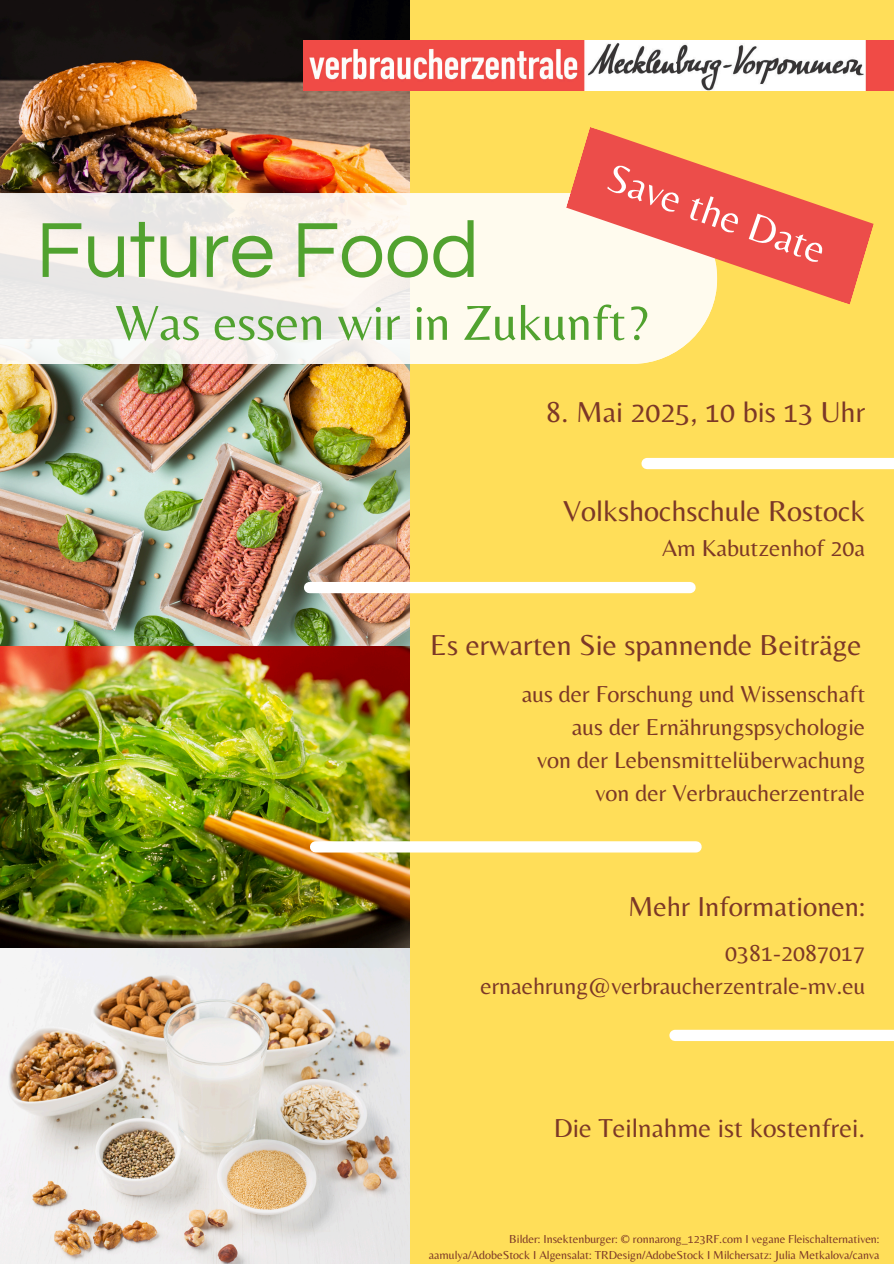
<style>
.page{position:relative;width:894px;height:1264px;background:#fff}
.page>*{position:absolute;margin:0;border:0;box-sizing:border-box;transform-origin:0 0}
.t1{font:81px "Questrial";color:#51a22f}
.t2{font:51px "Belleza";color:#51a22f}
.t3{font:40.5px "Belleza";color:#fff}
.t4{font:30px "Belleza";color:#7c3827}
.t5{font:28.5px "Belleza";color:#7c3827}
.t6{font:27px "Belleza";color:#7c3827}
.t7{font:24px/33px "Belleza";color:#7c3827;text-align:right}
.t8{font:12px/16px "Belleza";color:#7c3827;text-align:right}
</style>
<div class="page">
<div style="left:0;top:0;width:893px;height:1263px;background:#ffde59"></div>
<img style="left:0;top:0;width:409px;height:1263px">
<div style="left:309px;top:582px;width:381px;height:11px;background:#fff"></div>
<div style="left:647px;top:458px;width:246px;height:11px;background:#fff"></div>
<div style="left:674px;top:1029px;width:219px;height:12px;background:#fff"></div>
<img style="left:304px;top:41px;width:589px;height:49px">
<svg style="left:0;top:193px;width:714px;height:171px;background:#f7f2ea"></svg>
<div style="left:315px;top:841px;width:381px;height:11px;background:#fff"></div>
<svg style="left:566px;top:127px;width:307px;height:177px"></svg>
<p class="t3" style="left:616px;top:153px;width:230px;rotate:19deg">Save the Date</p>
<h3 class="t1" style="left:36px;top:210px;width:444px">Future Food</h3>
<h1 class="t2" style="left:115px;top:292px;width:534px">Was essen wir in Zukunft?</h1>
<h4 class="t4" style="left:546px;top:394px;width:320px">8. Mai 2025, 10 bis 13 Uhr</h4>
<p class="t4" style="left:563px;top:493px;width:303px">Volkshochschule Rostock</p>
<p class="t7" style="left:661px;top:531px;width:205px">Am Kabutzenhof 20a</p>
<p class="t4" style="left:430px;top:627px;width:433px">Es erwarten Sie spannende Beiträge</p>
<p class="t7" style="left:521px;top:676px;width:345px">aus der Forschung und Wissenschaft aus der Ernährungspsychologie<br>von der Lebensmittelüberwachung von der Verbraucherzentrale</p>
<h4 class="t5" style="left:628px;top:889px;width:238px">Mehr Informationen:</h4>
<h2 class="t7" style="left:480px;top:936px;width:386px">0381-2087017 ernaehrung@verbraucherzentrale-mv.eu</h2>
<p class="t6" style="left:553px;top:1112px;width:313px">Die Teilnahme ist kostenfrei.</p>
<h4 class="t8" style="left:429px;top:1230px;width:452px">Bilder: Insektenburger: © ronnarong_123RF.com I vegane Fleischalternativen: aamulya/AdobeStock I Algensalat: TRDesign/AdobeStock I Milchersatz: Julia Metkalova/canva</h4>
</div>
